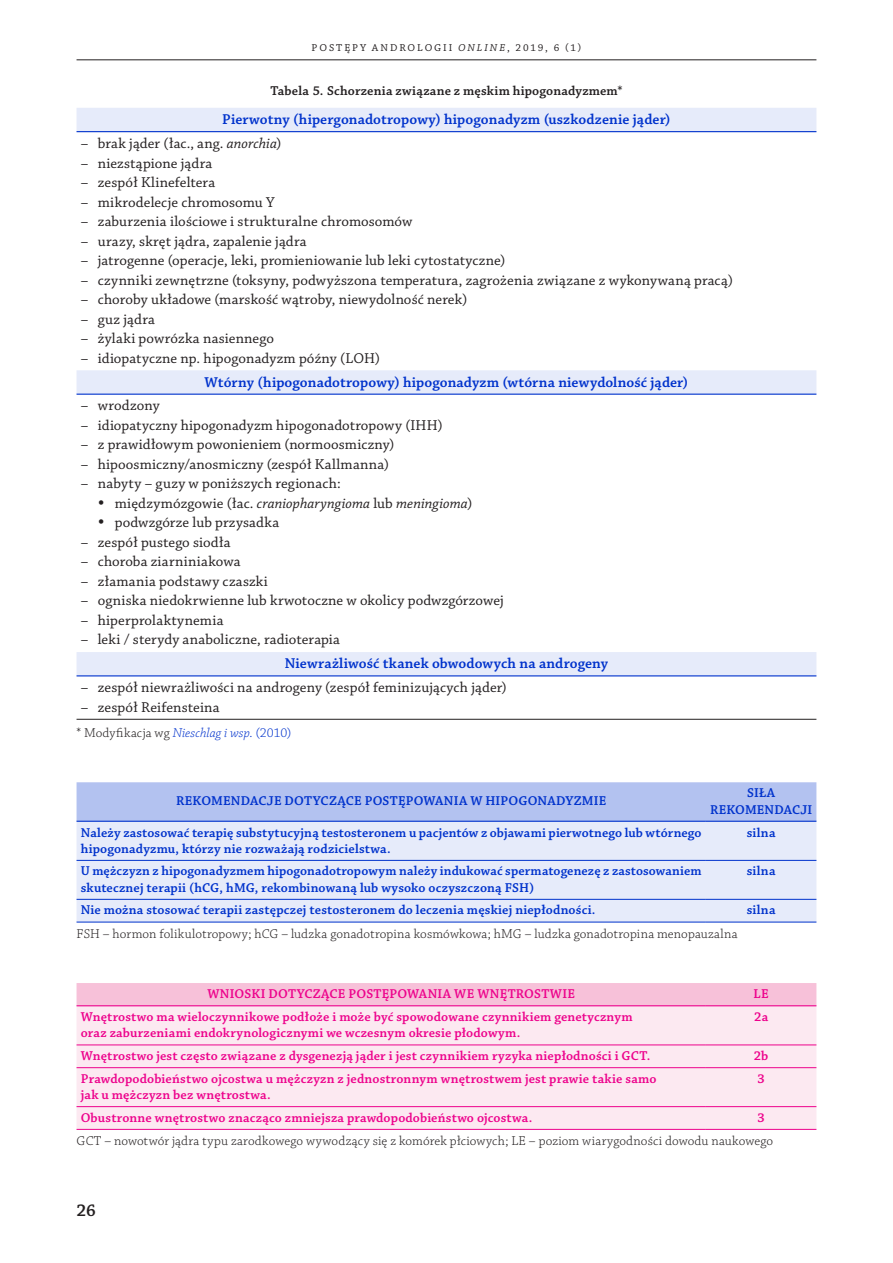
<style>
.page{position:relative;width:893px;height:1263px;background:#fff}
.page>*{position:absolute;margin:0;border:0;box-sizing:border-box;transform-origin:0 0}
.t1{font:600 18px "Chaparral Pro";color:#231f20}
.t2{font:15px/19.5px "Chaparral Pro";letter-spacing:.01em;color:#231f20}
.t3{font:600 15px "Chaparral Pro";letter-spacing:.005em;color:#0032cc}
.t4{font:600 13.5px/16.2px "Chaparral Pro";letter-spacing:.01em;color:#0032cc}
.t5{font:600 13.5px/16.2px "Chaparral Pro";letter-spacing:.01em;color:#ed028c}
.t6{font:300 13.5px "Chaparral Pro";letter-spacing:.01em;color:#231f20}
.t7{font:600 13.5px "Chaparral Pro";letter-spacing:.015em;color:#231f20}
.t8{font:10.5px "Chaparral Pro Capt";letter-spacing:.18em;color:#231f20}
.s1{font-family:"Chaparral Pro It Capt"}
.s2{font-style:italic}
.s3{font-style:italic;color:#0032cc}
.s4{color:#0032cc}
</style>
<div class="page">
<hr style="left:77px;top:60px;width:739px;height:1px;background:#231f20">
<svg style="left:77px;top:108px;width:739px;height:567px"></svg>
<hr style="left:77px;top:131px;width:739px;height:1px;background:#0032cc">
<hr style="left:77px;top:719px;width:739px;height:1px;background:#231f20">
<hr style="left:77px;top:394px;width:739px;height:1px;background:#0032cc">
<hr style="left:77px;top:675px;width:739px;height:1px;background:#0032cc">
<div style="left:77px;top:782px;width:739px;height:39px;background:#b3c2f0"></div>
<div style="left:77px;top:822px;width:739px;height:100px;background:#e6ebfa"></div>
<hr style="left:77px;top:821px;width:629px;height:1px;background:#0032cc">
<hr style="left:706px;top:821px;width:110px;height:1px;background:#0032cc">
<hr style="left:77px;top:860px;width:629px;height:1px;background:#0032cc">
<hr style="left:706px;top:860px;width:110px;height:1px;background:#0032cc">
<hr style="left:77px;top:899px;width:629px;height:1px;background:#0032cc">
<hr style="left:706px;top:899px;width:110px;height:1px;background:#0032cc">
<hr style="left:77px;top:922px;width:629px;height:1px;background:#0032cc">
<hr style="left:706px;top:922px;width:110px;height:1px;background:#0032cc">
<div style="left:77px;top:983px;width:739px;height:22px;background:#f7c1d9"></div>
<div style="left:77px;top:1006px;width:739px;height:123px;background:#fce9f1"></div>
<hr style="left:77px;top:1005px;width:629px;height:1px;background:#ed028c">
<hr style="left:706px;top:1005px;width:110px;height:1px;background:#ed028c">
<hr style="left:77px;top:1044px;width:629px;height:1px;background:#ed028c">
<hr style="left:706px;top:1044px;width:110px;height:1px;background:#ed028c">
<hr style="left:77px;top:1067px;width:629px;height:1px;background:#ed028c">
<hr style="left:706px;top:1067px;width:110px;height:1px;background:#ed028c">
<hr style="left:77px;top:1106px;width:629px;height:1px;background:#ed028c">
<hr style="left:706px;top:1106px;width:110px;height:1px;background:#ed028c">
<hr style="left:77px;top:1129px;width:629px;height:1px;background:#ed028c">
<hr style="left:706px;top:1129px;width:110px;height:1px;background:#ed028c">
<svg style="left:99px;top:500px;width:4px;height:5px"></svg>
<svg style="left:99px;top:520px;width:4px;height:4px"></svg>
<p class="t8" style="left:312px;top:42px;width:271px">POSTĘPY ANDROLOGII <span class="s1">ONLINE</span>, 2019, 6 (1)</p>
<p class="t7" style="left:270px;top:83px;width:353px">Tabela 5. Schorzenia związane z męskim hipogonadyzmem*</p>
<p class="t3" style="left:222px;top:111px;width:450px">Pierwotny (hipergonadotropowy) hipogonadyzm (uszkodzenie jąder)</p>
<p class="t2" style="left:81px;top:134px;width:202px">– brak jąder (łac., ang. <span class="s2">anorchia</span>)</p>
<p class="t2" style="left:81px;top:154px;width:133px">– niezstąpione jądra</p>
<p class="t2" style="left:81px;top:173px;width:136px">– zespół Klinefeltera</p>
<p class="t2" style="left:81px;top:193px;width:195px">– mikrodelecje chromosomu Y</p>
<p class="t2" style="left:81px;top:212px;width:333px">– zaburzenia ilościowe i strukturalne chromosomów</p>
<p class="t2" style="left:81px;top:232px;width:227px">– urazy, skręt jądra, zapalenie jądra</p>
<p class="t2" style="left:81px;top:251px;width:426px">– jatrogenne (operacje, leki, promieniowanie lub leki cytostatyczne)</p>
<p class="t2" style="left:81px;top:271px;width:654px">– czynniki zewnętrzne (toksyny, podwyższona temperatura, zagrożenia związane z wykonywaną pracą)</p>
<p class="t2" style="left:81px;top:290px;width:388px">– choroby układowe (marskość wątroby, niewydolność nerek)</p>
<p class="t2" style="left:81px;top:310px;width:76px">– guz jądra</p>
<p class="t2" style="left:81px;top:329px;width:195px">– żylaki powrózka nasiennego</p>
<p class="t2" style="left:81px;top:349px;width:301px">– idiopatyczne np. hipogonadyzm późny (LOH)</p>
<p class="t3" style="left:205px;top:373px;width:485px">Wtórny (hipogonadotropowy) hipogonadyzm (wtórna niewydolność jąder)</p>
<p class="t2" style="left:81px;top:396px;width:80px">– wrodzony</p>
<p class="t2" style="left:81px;top:416px;width:363px">– idiopatyczny hipogonadyzm hipogonadotropowy (IHH)</p>
<p class="t2" style="left:81px;top:435px;width:315px">– z prawidłowym powonieniem (normoosmiczny)</p>
<p class="t2" style="left:81px;top:455px;width:310px">– hipoosmiczny/anosmiczny (zespół Kallmanna)</p>
<p class="t2" style="left:115px;top:474px;width:359px;text-indent:-34px">– nabyty – guzy w poniższych regionach:<br>międzymózgowie (łac. <span class="s2">craniopharyngioma</span> lub <span class="s2">meningioma</span>) podwzgórze lub przysadka</p>
<p class="t2" style="left:81px;top:533px;width:151px">– zespół pustego siodła</p>
<p class="t2" style="left:81px;top:552px;width:162px">– choroba ziarniniakowa</p>
<p class="t2" style="left:81px;top:572px;width:189px">– złamania podstawy czaszki</p>
<p class="t2" style="left:81px;top:591px;width:425px">– ogniska niedokrwienne lub krwotoczne w okolicy podwzgórzowej</p>
<p class="t2" style="left:81px;top:611px;width:144px">– hiperprolaktynemia</p>
<p class="t2" style="left:81px;top:630px;width:261px">– leki / sterydy anaboliczne, radioterapia</p>
<p class="t3" style="left:285px;top:655px;width:325px">Niewrażliwość tkanek obwodowych na androgeny</p>
<p class="t2" style="left:81px;top:678px;width:428px">– zespół niewrażliwości na androgeny (zespół feminizujących jąder)</p>
<p class="t2" style="left:81px;top:698px;width:140px">– zespół Reifensteina</p>
<p class="t6" style="left:77px;top:725px;width:216px">* Modyfikacja wg <span class="s3">Nieschlag i wsp.</span> <span class="s4">(2010)</span></p>
<p class="t4" style="left:176px;top:793px;width:432px">REKOMENDACJE DOTYCZĄCE POSTĘPOWANIA W HIPOGONADYZMIE</p>
<p class="t4" style="left:710px;top:785px;width:104px;text-align:center">SIŁA<br>REKOMENDACJI</p>
<p class="t4" style="left:81px;top:824px;width:622px">Należy zastosować terapię substytucyjną testosteronem u pacjentów z objawami pierwotnego lub wtórnego hipogonadyzmu, którzy nie rozważają rodzicielstwa.</p>
<p class="t4" style="left:747px;top:824px;width:30px">silna</p>
<p class="t4" style="left:81px;top:863px;width:622px">U mężczyzn z hipogonadyzmem hipogonadotropowym należy indukować spermatogenezę z zastosowaniem skutecznej terapii (hCG, hMG, rekombinowaną lub wysoko oczyszczoną FSH)</p>
<p class="t4" style="left:747px;top:863px;width:30px">silna</p>
<p class="t4" style="left:81px;top:902px;width:516px">Nie można stosować terapii zastępczej testosteronem do leczenia męskiej niepłodności.</p>
<p class="t4" style="left:747px;top:902px;width:30px">silna</p>
<p class="t6" style="left:77px;top:926px;width:663px">FSH – hormon folikulotropowy; hCG – ludzka gonadotropina kosmówkowa; hMG – ludzka gonadotropina menopauzalna</p>
<p class="t5" style="left:207px;top:986px;width:369px">WNIOSKI DOTYCZĄCE POSTĘPOWANIA WE WNĘTROSTWIE</p>
<p class="t5" style="left:754px;top:986px;width:17px">LE</p>
<p class="t5" style="left:81px;top:1009px;width:553px">Wnętrostwo ma wieloczynnikowe podłoże i może być spowodowane czynnikiem genetycznym oraz zaburzeniami endokrynologicznymi we wczesnym okresie płodowym.</p>
<p class="t5" style="left:754px;top:1009px;width:16px">2a</p>
<p class="t5" style="left:81px;top:1048px;width:571px">Wnętrostwo jest często związane z dysgenezją jąder i jest czynnikiem ryzyka niepłodności i GCT.</p>
<p class="t5" style="left:754px;top:1048px;width:16px">2b</p>
<p class="t5" style="left:81px;top:1071px;width:577px">Prawdopodobieństwo ojcostwa u mężczyzn z jednostronnym wnętrostwem jest prawie takie samo jak u mężczyzn bez wnętrostwa.</p>
<p class="t5" style="left:757px;top:1071px;width:9px">3</p>
<p class="t5" style="left:81px;top:1110px;width:453px">Obustronne wnętrostwo znacząco zmniejsza prawdopodobieństwo ojcostwa.</p>
<p class="t5" style="left:757px;top:1110px;width:9px">3</p>
<p class="t6" style="left:77px;top:1133px;width:698px">GCT – nowotwór jądra typu zarodkowego wywodzący się z komórek płciowych; LE – poziom wiarygodności dowodu naukowego</p>
<p class="t1" style="left:77px;top:1200px;width:21px">26</p>
</div>
